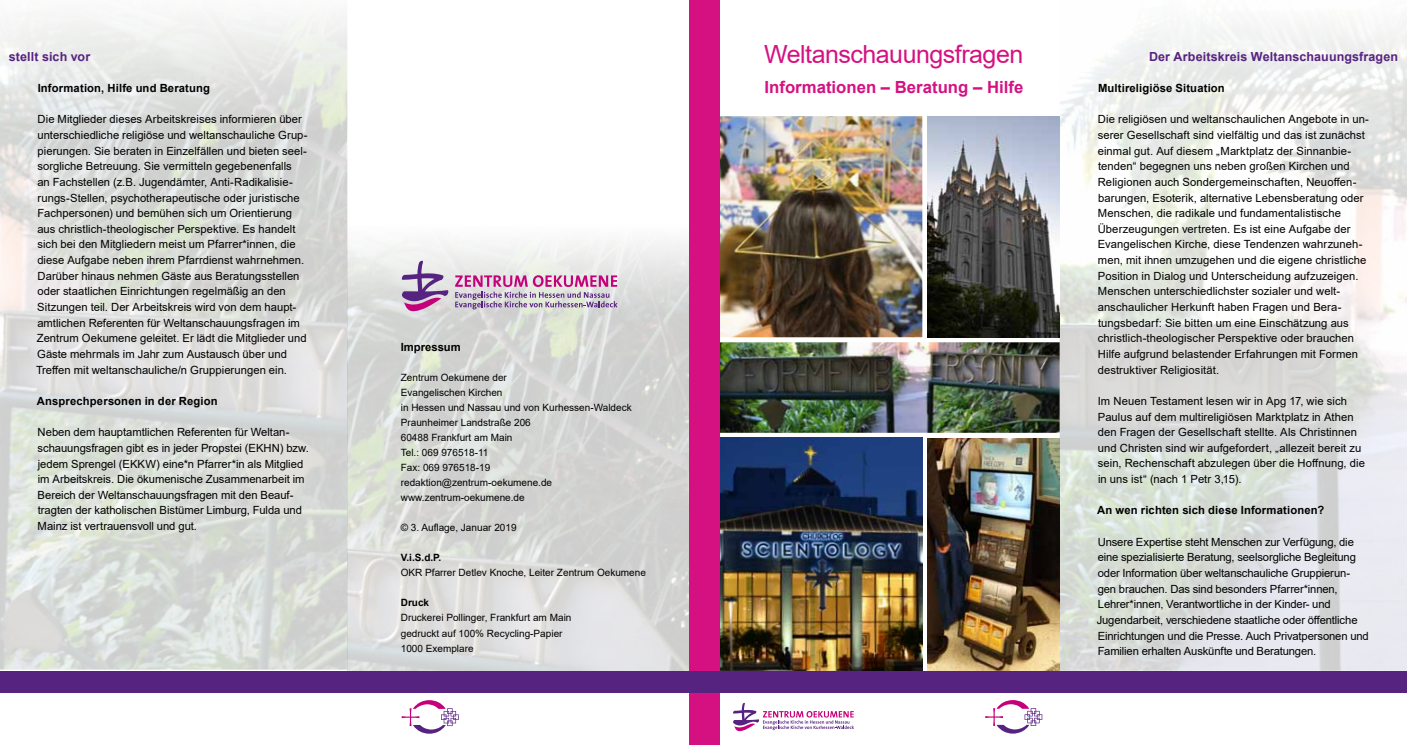
<style>
.page{position:relative;width:1407px;height:745px;background:#fff}
.page>*{position:absolute;margin:0;border:0;box-sizing:border-box;transform-origin:0 0}
.t1{font:25px "Arial";letter-spacing:-.02em;color:#d51181}
.t2{font:700 16.75px "Arial";color:#d51181}
.t3{font:700 12.5px "Arial";letter-spacing:.01em;color:#572381}
.t4{font:11.25px/15.6px "Arial";color:#000}
.t5{font:700 11.25px "Arial";letter-spacing:.01em;color:#000}
.t6{font:10px/15px "Arial";color:#000}
.t7{font:700 10px "Arial";color:#000}
</style>
<div class="page">
<img style="left:0;top:16px;width:347px;height:653px">
<img style="left:719px;top:116px;width:203px;height:221px">
<img style="left:719px;top:437px;width:203px;height:233px">
<img style="left:347px;top:224px;width:342px;height:446px">
<img style="left:1059px;top:20px;width:348px;height:650px">
<img style="left:719px;top:342px;width:340px;height:90px">
<div style="left:689px;top:0;width:30px;height:744px;background:#d51181"></div>
<div style="left:0;top:670px;width:1407px;height:22px;background:#572381"></div>
<svg style="left:985px;top:700px;width:57px;height:33px"></svg>
<svg style="left:733px;top:702px;width:121px;height:28px"></svg>
<svg style="left:402px;top:260px;width:46px;height:51px;background:#b99bbf"></svg>
<svg style="left:455px;top:275px;width:162px;height:34px;background:#c9a5c1"></svg>
<svg style="left:402px;top:700px;width:57px;height:33px"></svg>
<img style="left:927px;top:438px;width:132px;height:232px">
<img style="left:927px;top:116px;width:132px;height:221px">
<h1 class="t1" style="left:764px;top:37px;width:261px">Weltanschauungsfragen</h1>
<h2 class="t2" style="left:764px;top:76px;width:260px">Informationen – Beratung – Hilfe</h2>
<p class="t5" style="left:1098px;top:80px;width:128px">Multireligiöse Situation</p>
<p class="t4" style="left:1097px;top:111px;width:273px">Die religiösen und weltanschaulichen Angebote in un&shy;serer Gesellschaft sind vielfältig und das ist zunächst einmal gut. Auf diesem „Marktplatz der Sinnanbie&shy;tenden“ begegnen uns neben großen Kirchen und Religionen auch Sondergemeinschaften, Neuoffen&shy;barungen, Esoterik, alternative Lebensberatung oder Menschen, die radikale und fundamentalistische Überzeugungen vertreten. Es ist eine Aufgabe der Evangelischen Kirche, diese Tendenzen wahrzuneh&shy;men, mit ihnen umzugehen und die eigene christliche Position in Dialog und Unterscheidung aufzuzeigen.<br>Menschen unterschiedlichster sozialer und welt&shy;anschaulicher Herkunft haben Fragen und Bera&shy;tungsbedarf: Sie bitten um eine Einschätzung aus christlich-theologischer Perspektive oder brauchen Hilfe aufgrund belastender Erfahrungen mit Formen destruktiver Religiosität.</p>
<p class="t4" style="left:1097px;top:393px;width:269px">Im Neuen Testament lesen wir in Apg 17, wie sich Paulus auf dem multireligiösen Marktplatz in Athen den Fragen der Gesellschaft stellte. Als Christinnen und Christen sind wir aufgefordert, „allezeit bereit zu sein, Rechenschaft abzulegen über die Hoffnung, die in uns ist“ (nach 1 Petr 3,15).</p>
<p class="t5" style="left:1097px;top:502px;width:228px">An wen richten sich diese Informationen?</p>
<p class="t4" style="left:1096px;top:533px;width:274px">Unsere Expertise steht Menschen zur Verfügung, die eine spezialisierte Beratung, seelsorgliche Begleitung oder Information über weltanschauliche Gruppierun&shy;gen brauchen. Das sind besonders Pfarrer*innen, Lehrer*innen, Verantwortliche in der Kinder- und Jugendarbeit, verschiedene staatliche oder öffentliche Einrichtungen und die Presse. Auch Privatpersonen und Familien erhalten Auskünfte und Beratungen.</p>
<p class="t3" style="left:9px;top:47px;width:83px">stellt sich vor</p>
<p class="t3" style="left:1149px;top:47px;width:251px">Der Arbeitskreis Weltanschauungsfragen</p>
<p class="t5" style="left:38px;top:80px;width:174px">Information, Hilfe und Beratung</p>
<p class="t4" style="left:36px;top:111px;width:273px">Die Mitglieder dieses Arbeitskreises informieren über unterschiedliche religiöse und weltanschauliche Grup&shy;pierungen. Sie beraten in Einzelfällen und bieten seel&shy;sorgliche Betreuung. Sie vermitteln gegebenenfalls<br>an Fachstellen (z.B. Jugendämter, Anti-Radikalisie&shy;rungs-Stellen, psychotherapeutische oder juristische Fachpersonen) und bemühen sich um Orientierung aus christlich-theologischer Perspektive. Es handelt sich bei den Mitgliedern meist um Pfarrer*innen, die diese Aufgabe neben ihrem Pfarrdienst wahrnehmen.<br>Darüber hinaus nehmen Gäste aus Beratungsstellen oder staatlichen Einrichtungen regelmäßig an den Sitzungen teil. Der Arbeitskreis wird von dem haupt&shy;amtlichen Referenten für Weltanschauungsfragen im Zentrum Oekumene geleitet. Er lädt die Mitglieder und Gäste mehrmals im Jahr zum Austausch über und Treffen mit weltanschauliche/n Gruppierungen ein.</p>
<p class="t5" style="left:37px;top:393px;width:182px">Ansprechpersonen in der Region</p>
<p class="t4" style="left:37px;top:424px;width:273px">Neben dem hauptamtlichen Referenten für Weltan&shy;schauungsfragen gibt es in jeder Propstei (EKHN) bzw. jedem Sprengel (EKKW) eine*n Pfarrer*in als Mitglied im Arbeitskreis. Die ökumenische Zusammenarbeit im Bereich der Weltanschauungsfragen mit den Beauf&shy;tragten der katholischen Bistümer Limburg, Fulda und Mainz ist vertrauensvoll und gut.</p>
<p class="t5" style="left:401px;top:339px;width:62px">Impressum</p>
<p class="t6" style="left:401px;top:370px;width:232px">Zentrum Oekumene der<br>Evangelischen Kirchen<br>in Hessen und Nassau und von Kurhessen-Waldeck<br>Praunheimer Landstraße 206<br>60488 Frankfurt am Main<br>Tel.: 069 976518-11<br>Fax: 069 976518-19 redaktion@zentrum-oekumene.de www.zentrum-oekumene.de</p>
<p class="t6" style="left:401px;top:520px;width:117px">© 3. Auflage, Januar 2019</p>
<p class="t7" style="left:401px;top:550px;width:42px">V.i.S.d.P.</p>
<p class="t6" style="left:401px;top:565px;width:247px">OKR Pfarrer Detlev Knoche, Leiter Zentrum Oekumene</p>
<p class="t7" style="left:401px;top:595px;width:30px">Druck</p>
<p class="t6" style="left:401px;top:610px;width:172px">Druckerei Pollinger, Frankfurt am Main gedruckt auf 100% Recycling-Papier<br>1000 Exemplare</p>
</div>
